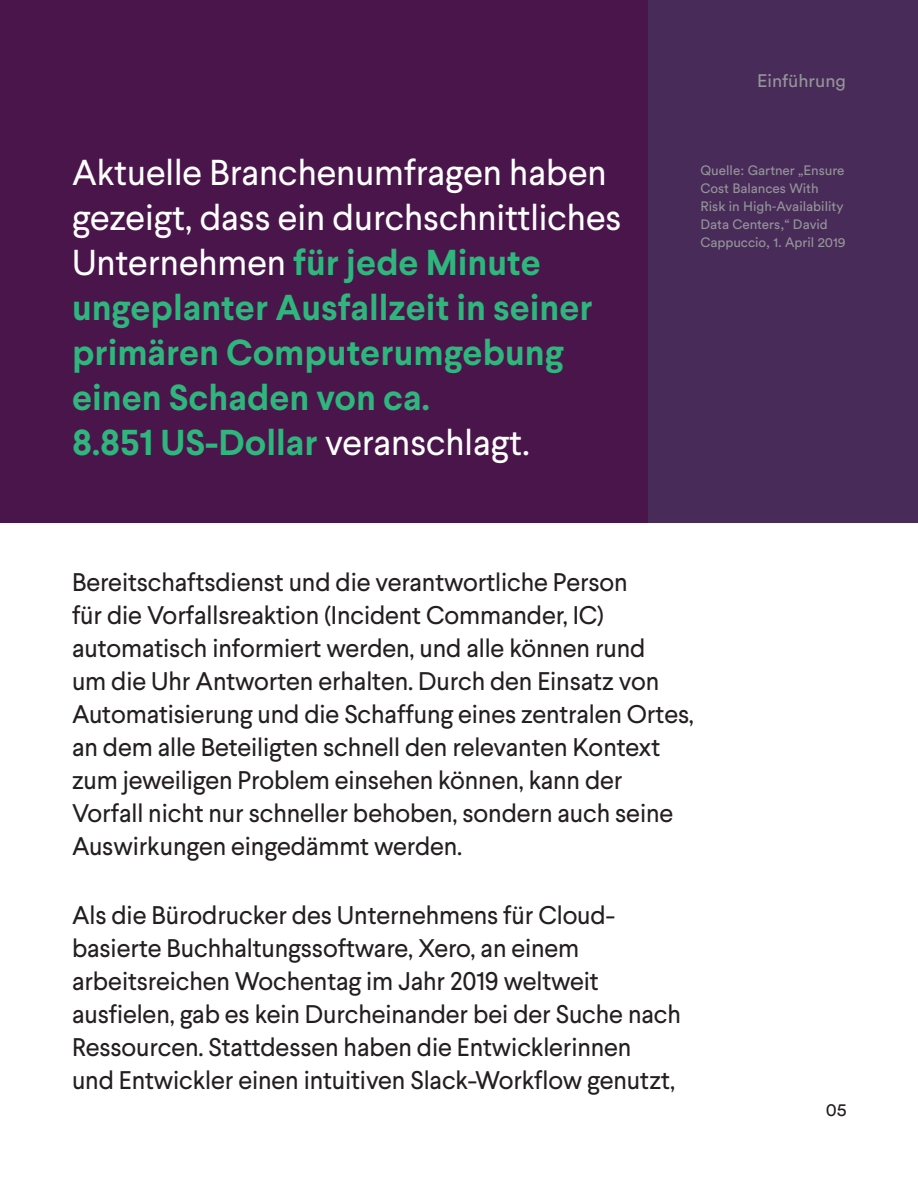
<style>
.page{position:relative;width:918px;height:1188px;background:#fff}
.page>*{position:absolute;margin:0;border:0;box-sizing:border-box;transform-origin:0 0}
.t1{font:700 36px/45px "Larsseit";color:#2eb67d}
.Paragraph-DE{font:25.5px/33px "Larsseit";letter-spacing:-.005em;color:#231f20}
.t2{font:18px "Circular Pro";color:#939598}
.t3{font:18px "Circular Pro";color:#231f20}
.t4{font:13.5px/18px "Circular Pro";color:#939598}
.s1{font-weight:400;color:#fff}
</style>
<div class="page">
<div style="left:0;top:0;width:918px;height:523px;background:#4a154b"></div>
<div style="left:648px;top:0;width:270px;height:523px;background:#492b59"></div>
<p class="t2" style="left:757px;top:68px;width:90px">Einführung</p>
<p class="t1" style="left:72px;top:150px;width:551px"><span class="s1">Aktuelle Branchenumfragen haben gezeigt, dass ein durchschnittliches<br>Unternehmen</span> für jede Minute ungeplanter Ausfallzeit in seiner primären Computerumgebung einen Schaden von ca.<br>8.851 US-Dollar <span class="s1">veranschlagt.</span></p>
<p class="t4" style="left:700px;top:161px;width:147px">Quelle: Gartner „Ensure<br>Cost Balances With<br>Risk in High-Availability<br>Data Centers,“ David<br>Cappuccio, 1. April 2019</p>
<p class="Paragraph-DE" style="left:72px;top:565px;width:623px">Bereitschaftsdienst und die verantwortliche Person<br>für die Vorfallsreaktion (Incident Commander, IC) automatisch informiert werden, und alle können rund<br>um die Uhr Antworten erhalten. Durch den Einsatz von Automatisierung und die Schaffung eines zentralen Ortes, an dem alle Beteiligten schnell den relevanten Kontext zum jeweiligen Problem einsehen können, kann der Vorfall nicht nur schneller behoben, sondern auch seine Auswirkungen eingedämmt werden.</p>
<p class="Paragraph-DE" style="left:72px;top:898px;width:610px">Als die Bürodrucker des Unternehmens für Cloud&shy;basierte Buchhaltungssoftware, Xero, an einem arbeitsreichen Wochentag im Jahr 2019 weltweit ausfielen, gab es kein Durcheinander bei der Suche nach Ressourcen. Stattdessen haben die Entwicklerinnen<br>und Entwickler einen intuitiven Slack-Workflow genutzt,</p>
<p class="t3" style="left:826px;top:1098px;width:22px">05</p>
</div>
